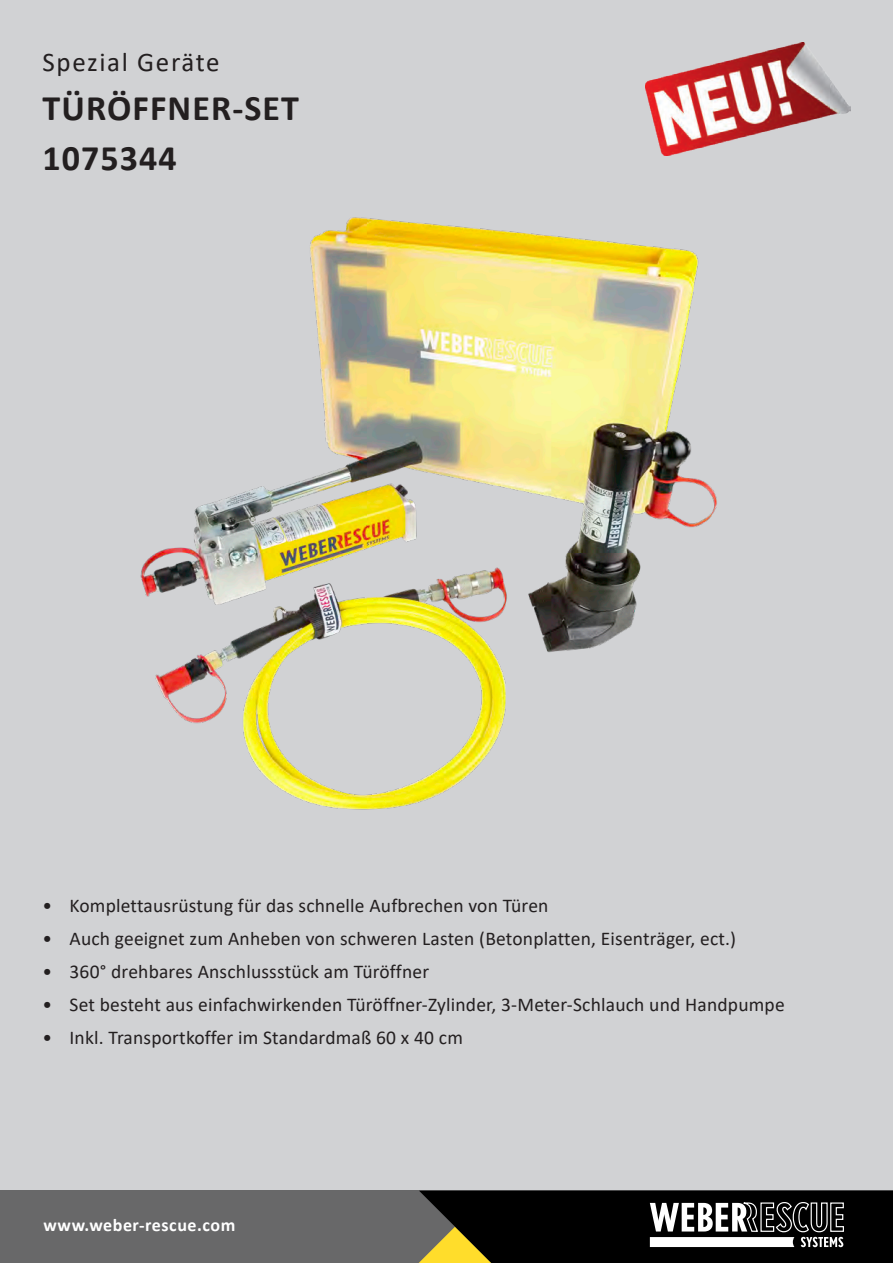
<style>
.page{position:relative;width:893px;height:1263px;background:#fff}
.page>*{position:absolute;margin:0;border:0;box-sizing:border-box;transform-origin:0 0}
.Produktname{font:700 36px "Calibri";letter-spacing:.03em;color:#231f20}
.Produktname-2{font:27px "Calibri";letter-spacing:.06em;color:#231f20}
.t1{font:19.5px "Calibri";letter-spacing:.01em;color:#231f20}
.Copy_weiß{font:700 18px "Calibri";letter-spacing:.03em;color:#fff}
</style>
<div class="page">
<div style="left:0;top:0;width:893px;height:1191px;background:#d1d2d4"></div>
<div style="left:0;top:1191px;width:893px;height:72px;background:#686869"></div>
<svg style="left:419px;top:1191px;width:474px;height:72px;background:#2b2a23"></svg>
<img style="left:140px;top:217px;width:577px;height:593px">
<img style="left:646px;top:43px;width:204px;height:112px">
<p class="Produktname-2" style="left:43px;top:43px;width:179px">Spezial Geräte</p>
<p class="Produktname" style="left:43px;top:83px;width:258px">TÜRÖFFNER-SET</p>
<p class="Produktname" style="left:43px;top:132px;width:136px">1075344</p>
<p class="t1" style="left:43px;top:892px;width:507px">• Komplettausrüstung für das schnelle Aufbrechen von Türen</p>
<p class="t1" style="left:43px;top:925px;width:695px">• Auch geeignet zum Anheben von schweren Lasten (Betonplatten, Eisenträger, ect.)</p>
<p class="t1" style="left:43px;top:958px;width:388px">• 360° drehbares Anschlussstück am Türöffner</p>
<p class="t1" style="left:43px;top:991px;width:744px">• Set besteht aus einfachwirkenden Türöffner-Zylinder, 3-Meter-Schlauch und Handpumpe</p>
<p class="t1" style="left:43px;top:1024px;width:422px">• Inkl. Transportkoffer im Standardmaß 60 x 40 cm</p>
<p class="Copy_weiß" style="left:44px;top:1212px;width:193px">www.weber-rescue.com</p>
</div>
